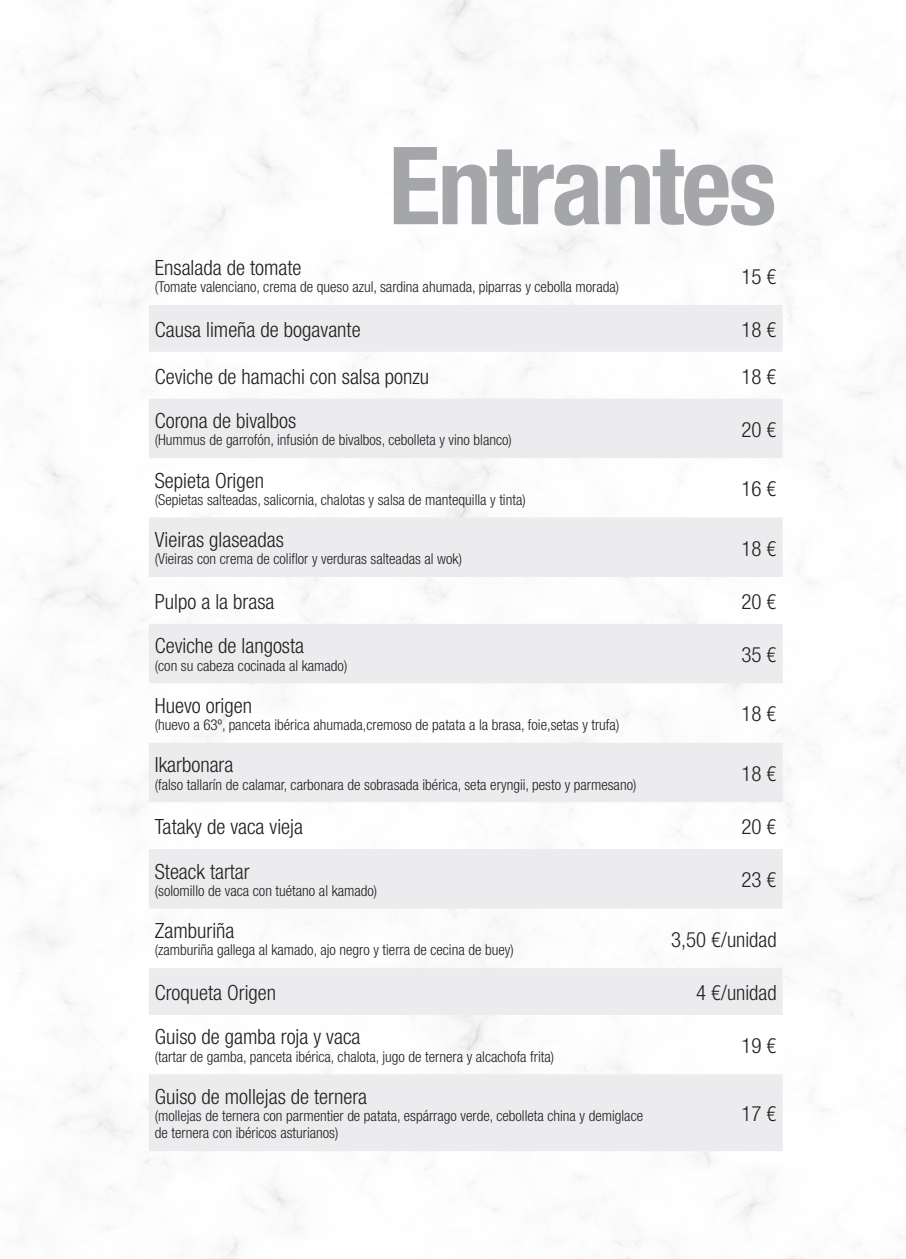
<style>
.page{position:relative;width:906px;height:1259px;background:#fff}
.page>*{position:absolute;margin:0;border:0;box-sizing:border-box;transform-origin:0 0}
.Estilo_de_párrafo_1{font:700 condensed 108px "Helvetica Neue";letter-spacing:-.025em;color:#a5a6aa}
.Estilo_de_párrafo_1-2{font:300 condensed 21px "Helvetica Neue";color:#231f20}
.Estilo_de_párrafo_1-3{font:300 condensed 15px/17.2px "Helvetica Neue";color:#231f20}
</style>
<div class="page">
<svg style="left:149px;top:305px;width:633px;height:846px;fill:#ececee"></svg>
<p class="Estilo_de_párrafo_1" style="left:388px;top:120px;width:390px">Entrantes</p>
<p class="Estilo_de_párrafo_1-2" style="left:155px;top:255px;width:148px">Ensalada de tomate</p>
<p class="Estilo_de_párrafo_1-3" style="left:155px;top:278px;width:466px">(Tomate valenciano, crema de queso azul, sardina ahumada, piparras y cebolla morada)</p>
<p class="Estilo_de_párrafo_1-2" style="left:741px;top:264px;width:37px">15 €</p>
<p class="Estilo_de_párrafo_1-2" style="left:155px;top:317px;width:207px">Causa limeña de bogavante</p>
<p class="Estilo_de_párrafo_1-2" style="left:741px;top:317px;width:37px">18 €</p>
<p class="Estilo_de_párrafo_1-2" style="left:155px;top:364px;width:276px">Ceviche de hamachi con salsa ponzu</p>
<p class="Estilo_de_párrafo_1-2" style="left:741px;top:364px;width:37px">18 €</p>
<p class="Estilo_de_párrafo_1-2" style="left:155px;top:408px;width:143px">Corona de bivalbos</p>
<p class="Estilo_de_párrafo_1-3" style="left:155px;top:431px;width:358px">(Hummus de garrofón, infusión de bivalbos, cebolleta y vino blanco)</p>
<p class="Estilo_de_párrafo_1-2" style="left:741px;top:417px;width:37px">20 €</p>
<p class="Estilo_de_párrafo_1-2" style="left:155px;top:468px;width:111px">Sepieta Origen</p>
<p class="Estilo_de_párrafo_1-3" style="left:155px;top:491px;width:372px">(Sepietas salteadas, salicornia, chalotas y salsa de mantequilla y tinta)</p>
<p class="Estilo_de_párrafo_1-2" style="left:155px;top:527px;width:131px">Vieiras glaseadas</p>
<p class="Estilo_de_párrafo_1-3" style="left:155px;top:550px;width:309px">(Vieiras con crema de coliflor y verduras salteadas al wok)</p>
<p class="Estilo_de_párrafo_1-2" style="left:741px;top:477px;width:37px">16 €</p>
<p class="Estilo_de_párrafo_1-2" style="left:741px;top:536px;width:37px">18 €</p>
<p class="Estilo_de_párrafo_1-2" style="left:155px;top:589px;width:121px">Pulpo a la brasa</p>
<p class="Estilo_de_párrafo_1-2" style="left:741px;top:589px;width:37px">20 €</p>
<p class="Estilo_de_párrafo_1-2" style="left:155px;top:634px;width:151px">Ceviche de langosta</p>
<p class="Estilo_de_párrafo_1-3" style="left:155px;top:656px;width:194px">(con su cabeza cocinada al kamado)</p>
<p class="Estilo_de_párrafo_1-2" style="left:741px;top:642px;width:37px">35 €</p>
<p class="Estilo_de_párrafo_1-2" style="left:155px;top:693px;width:99px">Huevo origen</p>
<p class="Estilo_de_párrafo_1-3" style="left:155px;top:716px;width:466px">(huevo a 63º, panceta ibérica ahumada,cremoso de patata a la brasa, foie,setas y trufa)</p>
<p class="Estilo_de_párrafo_1-2" style="left:155px;top:753px;width:80px">Ikarbonara</p>
<p class="Estilo_de_párrafo_1-3" style="left:155px;top:775px;width:483px">(falso tallarín de calamar, carbonara de sobrasada ibérica, seta eryngii, pesto y parmesano)</p>
<p class="Estilo_de_párrafo_1-2" style="left:741px;top:702px;width:37px">18 €</p>
<p class="Estilo_de_párrafo_1-2" style="left:741px;top:761px;width:37px">18 €</p>
<p class="Estilo_de_párrafo_1-2" style="left:155px;top:814px;width:150px">Tataky de vaca vieja</p>
<p class="Estilo_de_párrafo_1-2" style="left:741px;top:814px;width:37px">20 €</p>
<p class="Estilo_de_párrafo_1-2" style="left:155px;top:859px;width:96px">Steack tartar</p>
<p class="Estilo_de_párrafo_1-3" style="left:155px;top:881px;width:224px">(solomillo de vaca con tuétano al kamado)</p>
<p class="Estilo_de_párrafo_1-2" style="left:741px;top:867px;width:37px">23 €</p>
<p class="Estilo_de_párrafo_1-2" style="left:155px;top:918px;width:81px">Zamburiña</p>
<p class="Estilo_de_párrafo_1-3" style="left:155px;top:941px;width:360px">(zamburiña gallega al kamado, ajo negro y tierra de cecina de buey)</p>
<p class="Estilo_de_párrafo_1-2" style="left:671px;top:927px;width:107px">3,50 €/unidad</p>
<p class="Estilo_de_párrafo_1-2" style="left:155px;top:980px;width:123px">Croqueta Origen</p>
<p class="Estilo_de_párrafo_1-2" style="left:696px;top:980px;width:82px">4 €/unidad</p>
<p class="Estilo_de_párrafo_1-2" style="left:155px;top:1025px;width:207px">Guiso de gamba roja y vaca</p>
<p class="Estilo_de_párrafo_1-3" style="left:155px;top:1047px;width:401px">(tartar de gamba, panceta ibérica, chalota, jugo de ternera y alcachofa frita)</p>
<p class="Estilo_de_párrafo_1-2" style="left:741px;top:1033px;width:37px">19 €</p>
<p class="Estilo_de_párrafo_1-2" style="left:155px;top:1084px;width:214px">Guiso de mollejas de ternera</p>
<p class="Estilo_de_párrafo_1-3" style="left:155px;top:1107px;width:490px">(mollejas de ternera con parmentier de patata, espárrago verde, cebolleta china y demiglace de ternera con ibéricos asturianos)</p>
<p class="Estilo_de_párrafo_1-2" style="left:741px;top:1101px;width:37px">17 €</p>
</div>
